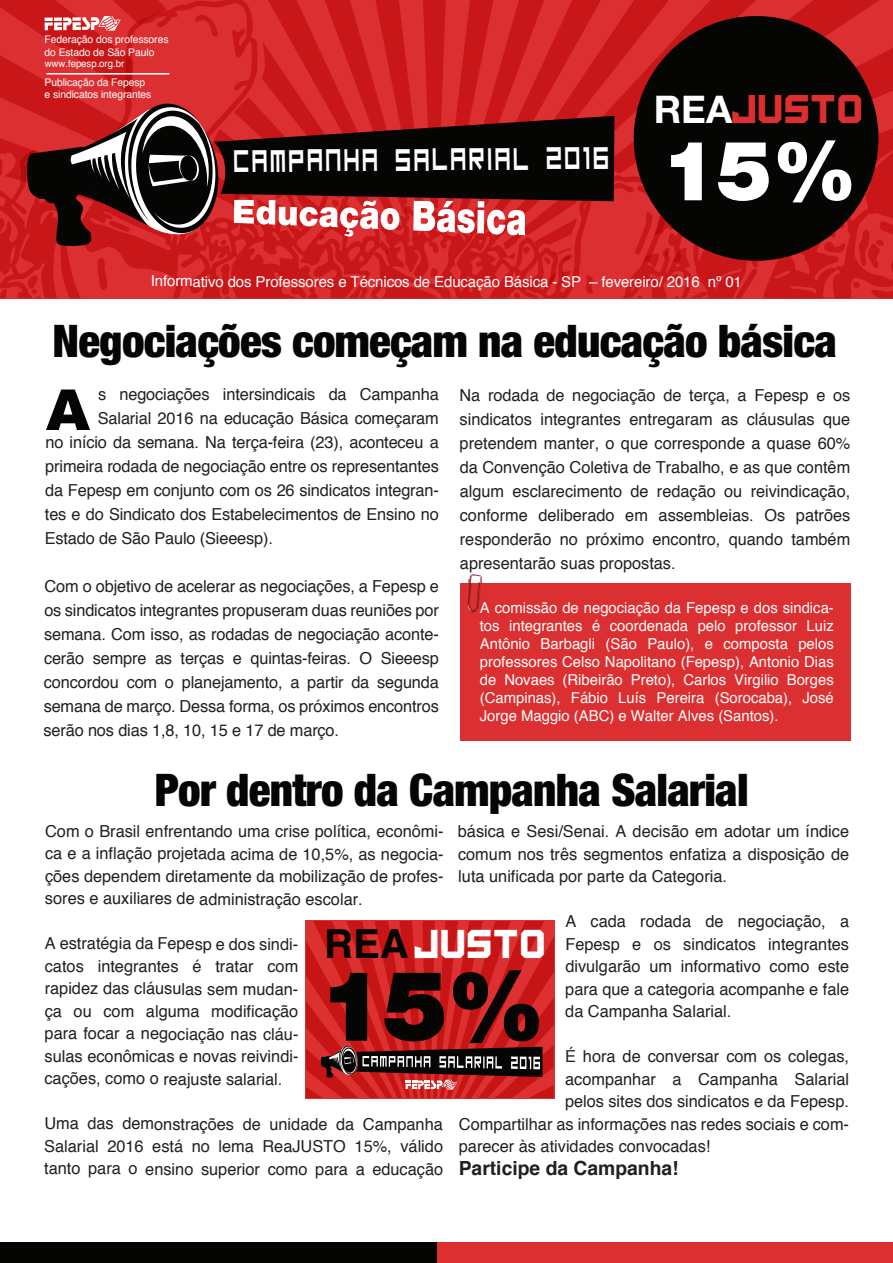
<style>
.page{position:relative;width:893px;height:1263px;background:#fff}
.page>*{position:absolute;margin:0;border:0;box-sizing:border-box;transform-origin:0 0}
.t1{font:900 95.25px "Helvetica Neue LT Std";color:#050504}
.t2{font:900 82.95px "Helvetica Neue LT Std";color:#fff}
.t3{font:900 56.55px "Arial";color:#050504}
.t4{font:900 condensed 45px "Helvetica Neue LT Std";letter-spacing:-.015em;color:#050504}
.t5{font:38.25px "Back In The USSRDL";color:#dc2f31}
.t6{font:38.25px "Back In The USSRDL";color:#fff}
.t7{font:34.8px "imagine font";letter-spacing:.075em;color:#fff;scale:.64 1}
.t8{font:700 19.5px "Helvetica";color:#231f20}
.t9{font:16.5px/22.5px "Helvetica";color:#231f20;text-align:justify}
.t10{font:15px/18px "Helvetica";letter-spacing:-.01em;color:#fff;text-align:justify}
.t11{font:10.5px/12.6px "Helvetica";letter-spacing:-.01em;color:#fff}
.t12{font:9.9px "Helvetica";letter-spacing:-.02em;color:#fff}
.s1{font-family:"Helvetica Neue LT Std";font-weight:700;color:#fff}
.s2{font-family:"Helvetica";font-weight:700;font-size:40.05px;color:#050504}
</style>
<div class="page">
<div style="left:460px;top:584px;width:390px;height:157px;background:#dc2f31"></div>
<div style="left:0;top:1242px;width:454px;height:21px;background:#050504"></div>
<div style="left:437px;top:1242px;width:456px;height:21px;background:#dc2f31"></div>
<svg style="left:465px;top:574px;width:18px;height:39px"></svg>
<svg style="left:0;top:0;width:893px;height:298px;background:#902021"></svg>
<svg style="left:306px;top:921px;width:248px;height:177px;background:#b52423"></svg>
<hr style="left:46px;top:73px;width:123px;height:2px;background:#fff">
<p class="t11" style="left:45px;top:33px;width:125px">Federação dos professores do Estado de São Paulo</p>
<p class="t12" style="left:45px;top:57px;width:81px">www.fepesp.org.br</p>
<p class="t11" style="left:45px;top:75px;width:108px">Publicação da Fepesp e sindicatos integrantes</p>
<h3 class="t7" style="left:234px;top:149px;width:590px">CAMPANHA SALARIAL 2016</h3>
<h3 class="t5" style="left:654px;top:88px;width:212px"><span class="s1">REA</span>JUSTO</h3>
<h2 class="t2" style="left:661px;top:121px;width:197px">15%</h2>
<p class="t10" style="left:151px;top:272px;width:593px">Informativo dos Professores e Técnicos de Educação Básica - SP – fevereiro/ 2016 nº 01</p>
<h3 class="t4" style="left:52px;top:313px;width:786px">Negociações começam na educação básica</h3>
<h3 class="t3" style="left:46px;top:369px;width:46px">A</h3>
<p class="t9" style="left:98px;top:382px;width:342px">s negociações intersindicais da Campanha</p>
<p class="t9" style="left:98px;top:406px;width:342px">Salarial 2016 na educação Básica começaram</p>
<p class="t9" style="left:45px;top:430px;width:395px">no início da semana. Na terça-feira (23), aconteceu a</p>
<p class="t9" style="left:45px;top:454px;width:395px">primeira rodada de negociação entre os representantes</p>
<p class="t9" style="left:45px;top:478px;width:395px">da Fepesp em conjunto com os 26 sindicatos integran-</p>
<p class="t9" style="left:45px;top:502px;width:395px">tes e do Sindicato dos Estabelecimentos de Ensino no</p>
<p class="t9" style="left:45px;top:526px;width:230px">Estado de São Paulo (Sieeesp).</p>
<p class="t9" style="left:44px;top:574px;width:397px;line-height:24px">Com o objetivo de acelerar as negociações, a Fepesp e os sindicatos integrantes propuseram duas reuniões por semana. Com isso, as rodadas de negociação aconte&shy;cerão sempre as terças e quintas-feiras. O Sieeesp concordou com o planejamento, a partir da segunda semana de março. Dessa forma, os próximos encontros serão nos dias 1,8, 10, 15 e 17 de março.</p>
<p class="t9" style="left:459px;top:382px;width:392px;line-height:24px">Na rodada de negociação de terça, a Fepesp e os sindicatos integrantes entregaram as cláusulas que pretendem manter, o que corresponde a quase 60% da Convenção Coletiva de Trabalho, e as que contêm algum esclarecimento de redação ou reivindicação, conforme deliberado em assembleias. Os patrões responderão no próximo encontro, quando também apresentarão suas propostas.</p>
<p class="t10" style="left:480px;top:599px;width:356px">A comissão de negociação da Fepesp e dos sindica&shy;tos integrantes é coordenada pelo professor Luiz Antônio Barbagli (São Paulo), e composta pelos professores Celso Napolitano (Fepesp), Antonio Dias de Novaes (Ribeirão Preto), Carlos Virgilio Borges (Campinas), Fábio Luís Pereira (Sorocaba), José Jorge Maggio (ABC) e Walter Alves (Santos).</p>
<h3 class="t4" style="left:155px;top:762px;width:595px">Por dentro da Campanha Salarial</h3>
<p class="t9" style="left:45px;top:820px;width:400px">Com o Brasil enfrentando uma crise política, econômi&shy;ca e a inflação projetada acima de 10,5%, as negocia&shy;ções dependem diretamente da mobilização de profes&shy;sores e auxiliares de administração escolar.</p>
<p class="t9" style="left:44px;top:932px;width:256px">A estratégia da Fepesp e dos sindi&shy;catos integrantes é tratar com rapidez das cláusulas sem mudan&shy;ça ou com alguma modificação para focar a negociação nas cláu&shy;sulas econômicas e novas reivindi&shy;cações, como o reajuste salarial.</p>
<p class="t9" style="left:44px;top:1112px;width:400px">Uma das demonstrações de unidade da Campanha Salarial 2016 está no lema ReaJUSTO 15%, válido tanto para o ensino superior como para a educação</p>
<p class="t9" style="left:458px;top:820px;width:393px">básica e Sesi/Senai. A decisão em adotar um índice comum nos três segmentos enfatiza a disposição de luta unificada por parte da Categoria.</p>
<p class="t9" style="left:565px;top:910px;width:285px">A cada rodada de negociação, a Fepesp e os sindicatos integrantes divulgarão um informativo como este para que a categoria acompanhe e fale da Campanha Salarial.</p>
<p class="t9" style="left:565px;top:1045px;width:285px">É hora de conversar com os colegas,</p>
<p class="t9" style="left:565px;top:1067px;width:285px">acompanhar a Campanha Salarial</p>
<p class="t9" style="left:565px;top:1090px;width:286px">pelos sites dos sindicatos e da Fepesp.</p>
<p class="t9" style="left:459px;top:1112px;width:392px">Compartilhar as informações nas redes sociais e com-</p>
<p class="t9" style="left:459px;top:1135px;width:253px">parecer às atividades convocadas!</p>
<p class="t8" style="left:459px;top:1152px;width:221px">Participe da Campanha!</p>
<h3 class="t6" style="left:324px;top:923px;width:224px"><span class="s2">REA</span>JUSTO</h3>
<h1 class="t1" style="left:320px;top:949px;width:226px">15%</h1>
</div>
